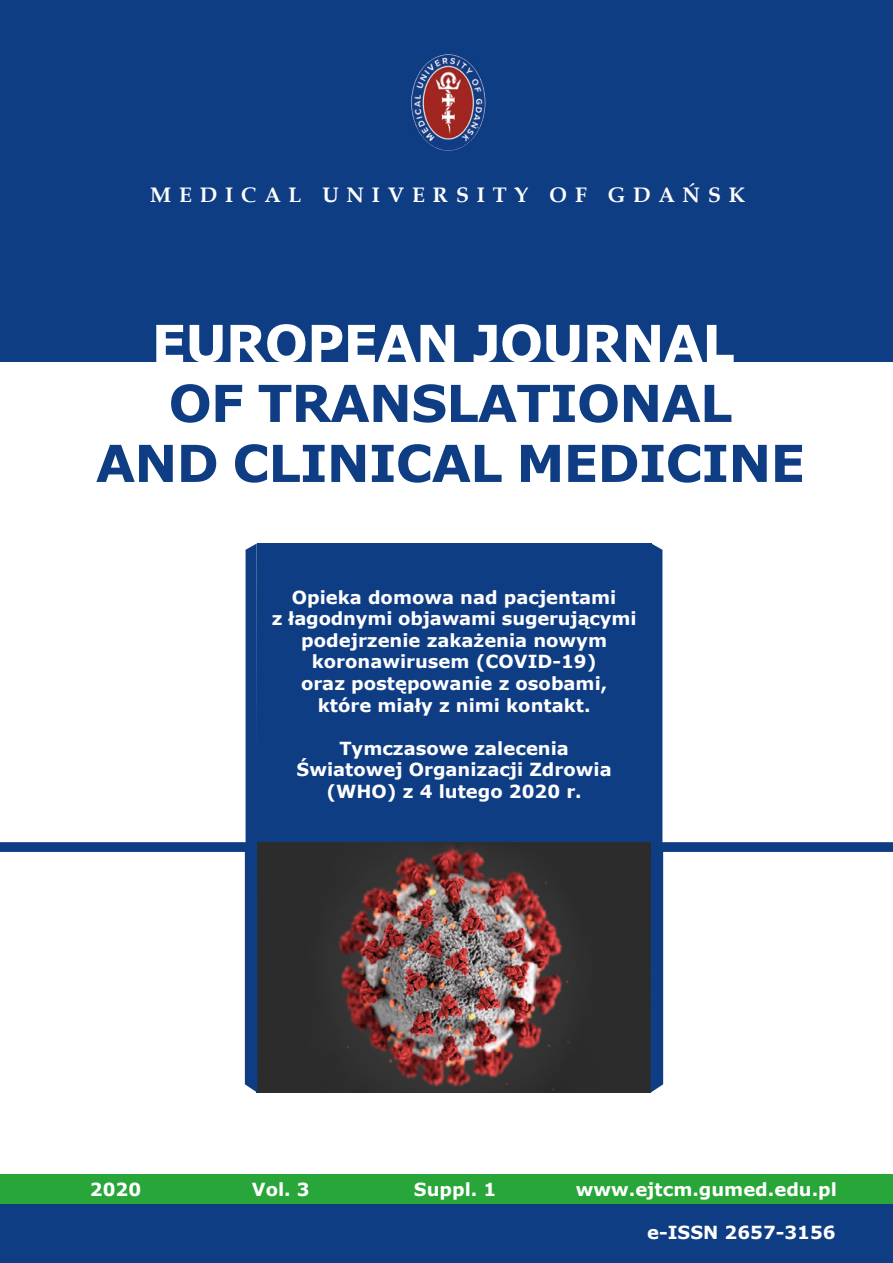
<style>
.page{position:relative;width:893px;height:1263px;background:#fff}
.page>*{position:absolute;margin:0;border:0;box-sizing:border-box;transform-origin:0 0}
.t1{font:700 51px/60px "Verdana";letter-spacing:-.02em;color:#0f3d84;text-align:center}
.t2{font:700 51px "Verdana";letter-spacing:-.02em;color:#fff}
.t3{font:700 21px "Book Antiqua";letter-spacing:.375em;color:#fff}
.t4{font:700 18px/21.6px "Verdana";color:#fff;text-align:center}
</style>
<div class="page">
<img style="left:257px;top:842px;width:394px;height:250px">
<div style="left:0;top:1201px;width:893px;height:62px;background:#0f3d84"></div>
<div style="left:0;top:1174px;width:893px;height:30px;background:#28a639"></div>
<svg style="left:0;top:543px;width:257px;height:550px"></svg>
<svg style="left:651px;top:543px;width:242px;height:550px"></svg>
<div style="left:0;top:0;width:893px;height:361px;background:#0f3d84"></div>
<img style="left:411px;top:54px;width:75px;height:97px">
<div style="left:257px;top:543px;width:394px;height:299px;background:#0f3d84"></div>
<p class="t3" style="left:150px;top:181px;width:596px">MEDICAL UNIVERSITY OF GDAŃSK</p>
<h1 class="t2" style="left:152px;top:307px;width:585px">EUROPEAN JOURNAL</h1>
<h1 class="t1" style="left:96px;top:372px;width:711px">OF TRANSLATIONAL<br>AND CLINICAL MEDICINE</h1>
<p class="t4" style="left:272px;top:586px;width:366px">Opieka domowa nad pacjentami<br>z łagodnymi objawami sugerującymi podejrzenie zakażenia nowym koronawirusem (COVID-19)<br>oraz postępowanie z osobami,<br>które miały z nimi kontakt.</p>
<p class="t4" style="left:297px;top:737px;width:317px">Tymczasowe zalecenia<br>Światowej Organizacji Zdrowia (WHO) z 4 lutego 2020 r.</p>
<p class="t4" style="left:90px;top:1178px;width:53px">2020</p>
<p class="t4" style="left:252px;top:1178px;width:59px">Vol. 3</p>
<p class="t4" style="left:414px;top:1178px;width:84px">Suppl. 1</p>
<p class="t4" style="left:576px;top:1178px;width:262px">www.ejtcm.gumed.edu.pl</p>
<p class="t4" style="left:647px;top:1221px;width:190px">e-ISSN 2657-3156</p>
</div>
